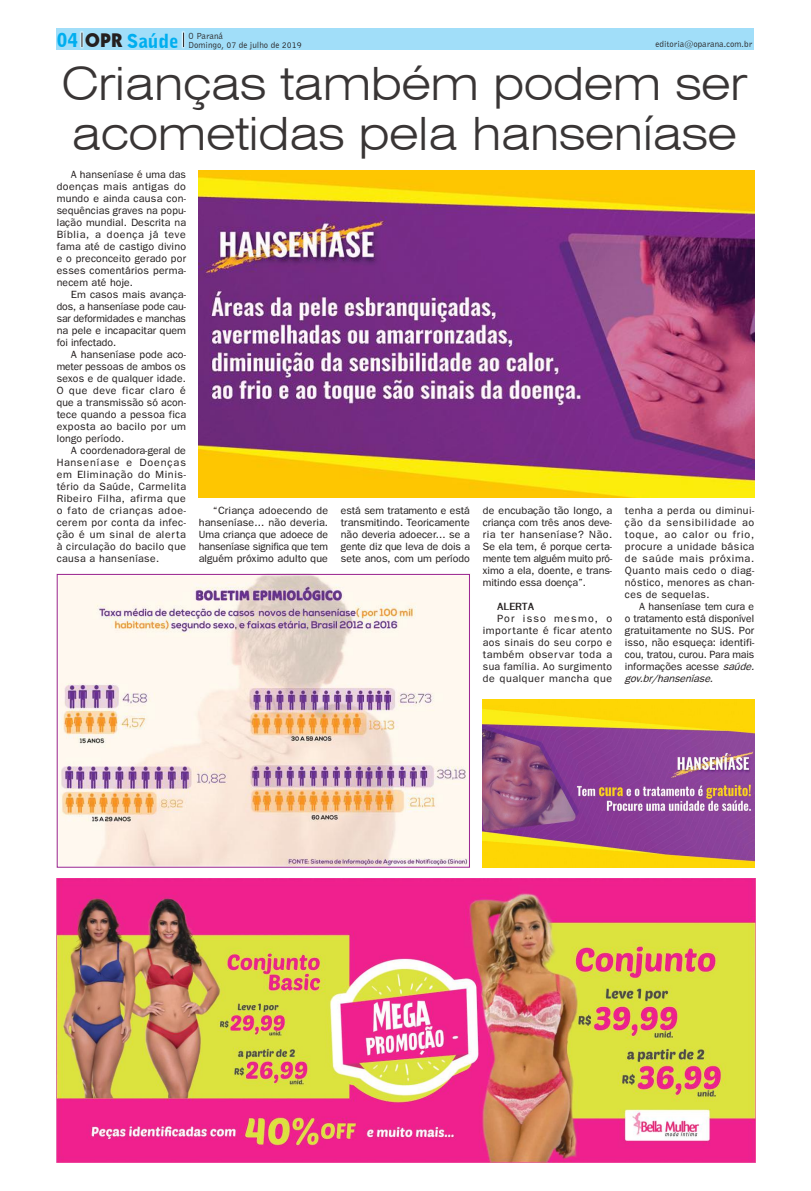
<style>
.page{position:relative;width:811px;height:1191px;background:#fff}
.page>*{position:absolute;margin:0;border:0;box-sizing:border-box;transform-origin:0 0}
.t1{font:300 expanded 46px/50px "Swiss 721 BT";letter-spacing:-.01em;color:#393535}
.t2{font:900 19px "Bell Gothic BT";color:#00aeef}
.t3{font:10.5px/12px "Franklin Gothic";letter-spacing:.02em;color:#241f1f;text-align:justify}
.t4{font:700 10.5px "Franklin Gothic";color:#241f1f}
.t5{font:9px/9px "Bell Gothic BT";color:#241f1f}
.s1{font-family:"Geometric 231 BT Heavy C";font-weight:400;color:#241f1f}
.s2{font-style:italic}
</style>
<div class="page">
<div style="left:57px;top:28px;width:697px;height:22px;background:#a1def9"></div>
<svg style="left:80px;top:31px;width:4px;height:18px"></svg>
<svg style="left:82px;top:33px;width:1px;height:14px"></svg>
<svg style="left:181px;top:31px;width:4px;height:18px"></svg>
<svg style="left:183px;top:33px;width:1px;height:14px"></svg>
<img style="left:57px;top:878px;width:698px;height:284px">
<img style="left:483px;top:699px;width:271px;height:168px">
<img style="left:199px;top:170px;width:555px;height:327px">
<svg style="left:56px;top:573px;width:414px;height:295px"></svg>
<div style="left:57px;top:574px;width:413px;height:293px;border:1px solid #9a248f"></div>
<h2 class="t2" style="left:57px;top:29px;width:123px">04 <span class="s1">OPR</span> Saúde</h2>
<p class="t5" style="left:188px;top:31px;width:115px">O Paraná<br>Domingo, 07 de julho de 2019</p>
<p class="t5" style="left:655px;top:39px;width:98px">editoria@oparana.com.br</p>
<h1 class="t1" style="left:61px;top:59px;width:687px">Crianças também podem ser acometidas pela hanseníase</h1>
<p class="t3" style="left:57px;top:168px;width:131px;text-indent:14px">A hanseníase é uma das doenças mais antigas do mundo e ainda causa con&shy;sequências graves na popu&shy;lação mundial. Descrita na Bíblia, a doença já teve fama até de castigo divino e o preconceito gerado por esses comentários perma&shy;necem até hoje.</p>
<p class="t3" style="left:57px;top:288px;width:131px;text-indent:14px">Em casos mais avança&shy;dos, a hanseníase pode cau&shy;sar deformidades e manchas na pele e incapacitar quem foi infectado.</p>
<p class="t3" style="left:57px;top:348px;width:131px;text-indent:14px">A hanseníase pode aco&shy;meter pessoas de ambos os sexos e de qualquer idade.<br>O que deve ficar claro é que a transmissão só acon&shy;tece quando a pessoa fica exposta ao bacilo por um longo período.</p>
<p class="t3" style="left:57px;top:444px;width:131px;text-indent:14px">A coordenadora-geral de Hanseníase e Doenças em Eliminação do Minis&shy;tério da Saúde, Carmelita Ribeiro Filha, afirma que o fato de crianças adoe&shy;cerem por conta da infec&shy;ção é um sinal de alerta à circulação do bacilo que causa a hanseníase.</p>
<p class="t3" style="left:199px;top:504px;width:131px;text-indent:14px">“Criança adoecendo de hanseníase... não deveria.<br>Uma criança que adoece de hanseníase significa que tem alguém próximo adulto que</p>
<p class="t3" style="left:341px;top:504px;width:131px">está sem tratamento e está transmitindo. Teoricamente não deveria adoecer... se a gente diz que leva de dois a sete anos, com um período</p>
<p class="t3" style="left:483px;top:504px;width:131px">de encubação tão longo, a criança com três anos deve&shy;ria ter hanseníase? Não.<br>Se ela tem, é porque certa&shy;mente tem alguém muito pró&shy;ximo a ela, doente, e trans&shy;mitindo essa doença”.</p>
<p class="t4" style="left:497px;top:600px;width:38px">ALERTA</p>
<p class="t3" style="left:483px;top:612px;width:131px;text-indent:14px">Por isso mesmo, o importante é ficar atento aos sinais do seu corpo e também observar toda a sua família. Ao surgimento de qualquer mancha que</p>
<p class="t3" style="left:625px;top:504px;width:131px">tenha a perda ou diminui&shy;ção da sensibilidade ao toque, ao calor ou frio, procure a unidade básica de saúde mais próxima.<br>Quanto mais cedo o diag&shy;nóstico, menores as chan&shy;ces de sequelas.</p>
<p class="t3" style="left:625px;top:600px;width:131px;text-indent:14px">A hanseníase tem cura e o tratamento está disponível gratuitamente no SUS. Por isso, não esqueça: identifi&shy;cou, tratou, curou. Para mais informações acesse <span class="s2">saúde. gov.br/hanseníase.</span></p>
</div>
